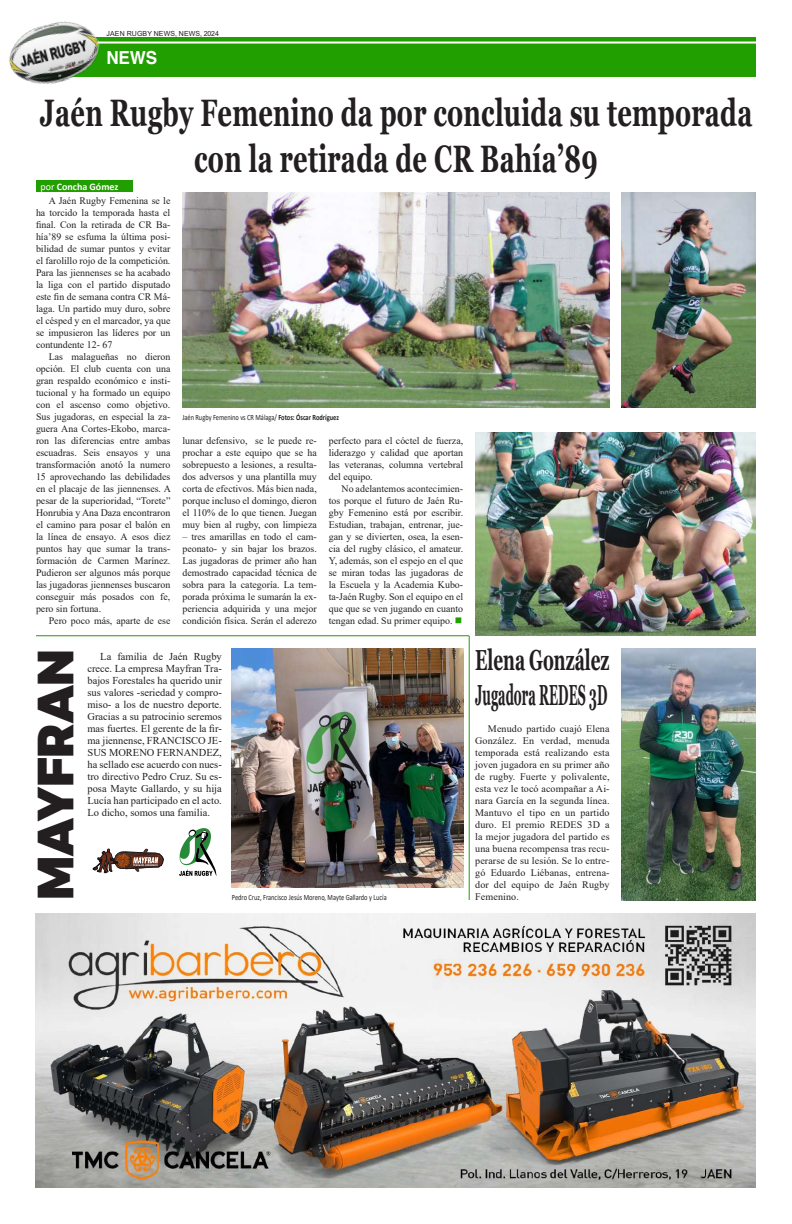
<style>
.page{position:relative;width:792px;height:1224px;background:#fff}
.page>*{position:absolute;margin:0;border:0;box-sizing:border-box;transform-origin:0 0}
.t1{font:900 50.7px "Argentum Novus";color:#231f20;scale:.93 1}
.t2{font:700 38.2px/46.8px "Georgia";letter-spacing:.01em;color:#231f20;text-align:center;scale:.66 1}
.t3{font:700 29px/34.8px "Georgia";color:#231f20;scale:.59 1}
.t4{font:700 18px "Helvetica";color:#fff;scale:.95 1}
.t5{font:10.5px/12px "Times New Roman";color:#231f20;text-align:justify}
.t6{font:10px/12px "Times New Roman";color:#231f20;text-align:justify}
.t7{font:700 10px "Calibri";color:#fff}
.t8{font:8px "Calibri";color:#231f20;scale:.8 1}
.t9{font:7px "Arial";letter-spacing:.015em;color:#231f20}
.s1{font-weight:400}
.s2{font-weight:700}
.s3{color:#219e00}
</style>
<div class="page">
<div style="left:36px;top:38px;width:719px;height:39px;background:#219e00"></div>
<hr style="left:36px;top:42px;width:720px;height:2px;background:#fff">
<img style="left:8px;top:21px;width:98px;height:63px">
<div style="left:36px;top:180px;width:96px;height:12px;background:#219e00"></div>
<hr style="left:36px;top:636px;width:433px;height:1px;background:#219e00">
<img style="left:35px;top:914px;width:720px;height:274px">
<img style="left:182px;top:192px;width:427px;height:216px">
<img style="left:232px;top:648px;width:231px;height:240px">
<svg style="left:93px;top:849px;width:71px;height:25px"></svg>
<hr style="left:469px;top:636px;width:1px;height:264px;background:#219e00">
<svg style="left:179px;top:828px;width:38px;height:48px"></svg>
<img style="left:475px;top:432px;width:281px;height:204px">
<img style="left:622px;top:192px;width:134px;height:216px">
<img style="left:622px;top:648px;width:133px;height:252px">
<p class="t9" style="left:107px;top:29px;width:114px">JAEN RUGBY NEWS, NEWS, 2024</p>
<h3 class="t4" style="left:106px;top:43px;width:55px">NEWS</h3>
<h2 class="t2" style="left:40px;top:89px;width:1081px">Jaén Rugby Femenino da por concluida su temporada con la retirada de CR Bahía’89</h2>
<p class="t7" style="left:41px;top:179px;width:79px"><span class="s1">por</span> Concha Gómez</p>
<p class="t6" style="left:36px;top:194px;width:136px;text-indent:13px">A Jaén Rugby Femenina se le ha torcido la temporada hasta el final. Con la retirada de CR Ba&shy;hía’89 se esfuma la última posi&shy;bilidad de sumar puntos y evitar el farolillo rojo de la competición.<br>Para las jiennenses se ha acabado la liga con el partido disputado este fin de semana contra CR Má&shy;laga. Un partido muy duro, sobre el césped y en el marcador, ya que se impusieron las líderes por un contundente 12- 67</p>
<p class="t6" style="left:36px;top:350px;width:136px;text-indent:13px">Las malagueñas no dieron opción. El club cuenta con una gran respaldo económico e insti&shy;tucional y ha formado un equipo con el ascenso como objetivo.<br>Sus jugadoras, en especial la za&shy;guera Ana Cortes-Ekobo, marca&shy;ron las diferencias entre ambas escuadras. Seis ensayos y una transformación anotó la numero 15 aprovechando las debilidades en el placaje de las jiennenses. A pesar de la superioridad, “Torete” Honrubia y Ana Daza encontraron el camino para posar el balón en la línea de ensayo. A esos diez puntos hay que sumar la trans&shy;formación de Carmen Marínez.<br>Pudieron ser algunos más porque las jugadoras jiennenses buscaron conseguir más posados con fe, pero sin fortuna.</p>
<p class="t6" style="left:49px;top:614px;width:123px">Pero poco más, aparte de ese</p>
<p class="t8" style="left:182px;top:412px;width:197px">Jaén Rugby Femenino vs CR Málaga/ <span class="s2">Fotos: Óscar Rodríguez</span></p>
<p class="t6" style="left:329px;top:434px;width:136px">perfecto para el cóctel de fuerza, liderazgo y calidad que aportan las veteranas, columna vertebral del equipo.</p>
<p class="t6" style="left:329px;top:482px;width:136px;text-indent:13px">No adelantemos acontecimien&shy;tos porque el futuro de Jaén Ru&shy;gby Femenino está por escribir.<br>Estudian, trabajan, entrenar, jue&shy;gan y se divierten, osea, la esen&shy;cia del rugby clásico, el amateur.<br>Y, además, son el espejo en el que se miran todas las jugadoras de la Escuela y la Academia Kubo&shy;ta-Jaén Rugby. Son el equipo en el que que se ven jugando en cuanto tengan edad. Su primer equipo. <span class="s3">■</span></p>
<p class="t6" style="left:182px;top:434px;width:136px">lunar defensivo, se le puede re&shy;prochar a este equipo que se ha sobrepuesto a lesiones, a resulta&shy;dos adversos y una plantilla muy corta de efectivos. Más bien nada, porque incluso el domingo, dieron el 110% de lo que tienen. Juegan muy bien al rugby, con limpieza</p>
<p class="t6" style="left:182px;top:530px;width:136px">– tres amarillas en todo el cam&shy;peonato- y sin bajar los brazos.<br>Las jugadoras de primer año han demostrado capacidad técnica de sobra para la categoría. La tem&shy;porada próxima le sumarán la ex&shy;periencia adquirida y una mejor condición física. Serán el aderezo</p>
<h1 class="t1" style="left:14px;top:900px;width:272px;rotate:-90deg">MAYFRAN</h1>
<p class="t5" style="left:87px;top:650px;width:136px;text-indent:13px">La familia de Jaén Rugby crece. La empresa Mayfran Tra&shy;bajos Forestales ha querido unir sus valores -seriedad y compro&shy;miso- a los de nuestro deporte.<br>Gracias a su patrocinio seremos mas fuertes. El gerente de la fir&shy;ma jiennense, FRANCISCO JE-SUS MORENO FERNANDEZ, ha sellado ese acuerdo con nues&shy;tro directivo Pedro Cruz. Su es&shy;posa Mayte Gallardo, y su hija Lucía han participado en el acto.<br>Lo dicho, somos una familia.</p>
<p class="t8" style="left:232px;top:892px;width:195px">Pedro Cruz, Francisco Jesús Moreno, Mayte Gallardo y Lucía</p>
<h3 class="t3" style="left:475px;top:643px;width:229px">Elena González<br>Jugadora REDES 3D</h3>
<p class="t6" style="left:475px;top:723px;width:136px;text-indent:13px">Menudo partido cuajó Elena González. En verdad, menuda temporada está realizando esta joven jugadora en su primer año de rugby. Fuerte y polivalente, esta vez le tocó acompañar a Ai&shy;nara García en la segunda línea.<br>Mantuvo el tipo en un partido duro. El premio REDES 3D a la mejor jugadora del partido es una buena recompensa tras recu&shy;perarse de su lesión. Se lo entre&shy;gó Eduardo Liébanas, entrena&shy;dor del equipo de Jaén Rugby Femenino.</p>
</div>
